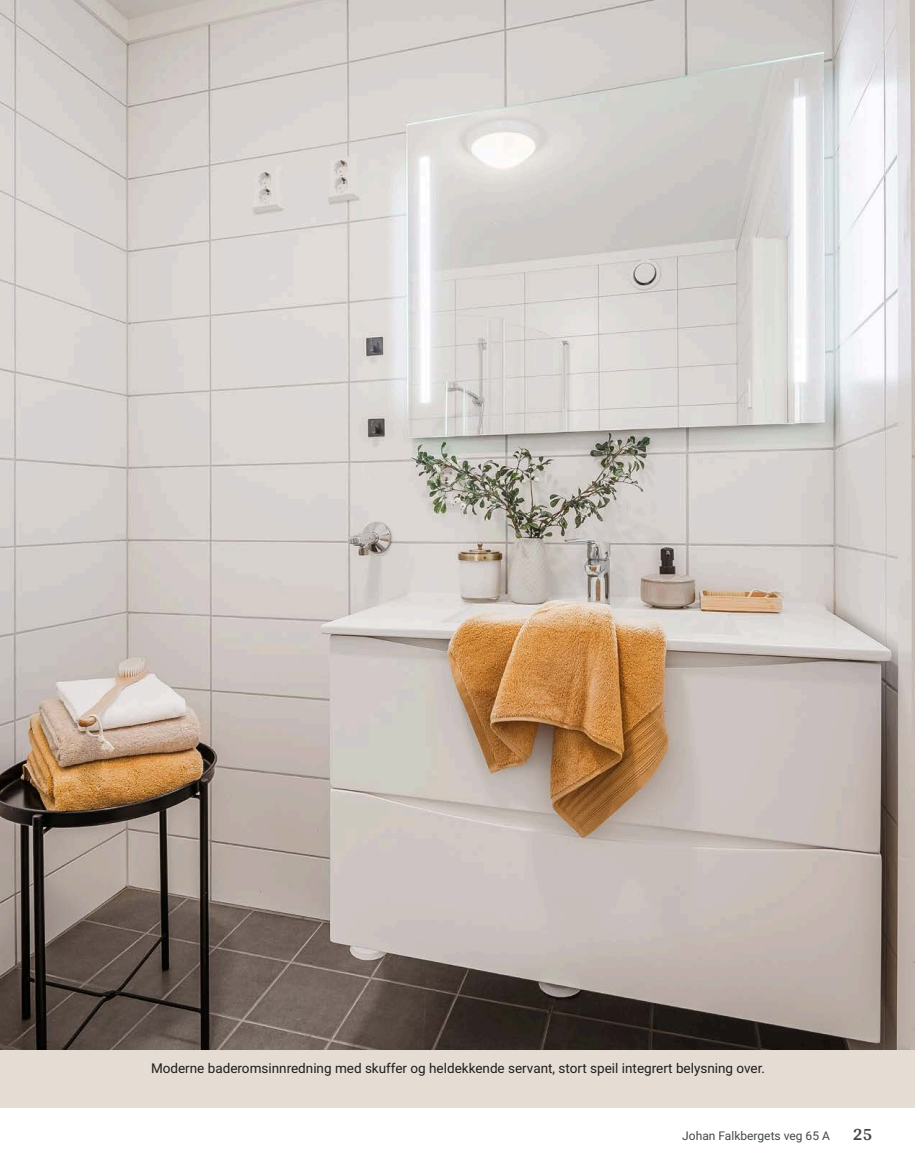
<style>
.page{position:relative;width:915px;height:1172px;background:#fff}
.page>*{position:absolute;margin:0;border:0;box-sizing:border-box;transform-origin:0 0}
.t1{font:700 18px "Arya";color:#414749}
.t2{font:13.5px "Roboto Vitec";color:#1d1d1b}
.t3{font:12px "Roboto Vitec";color:#414749}
</style>
<div class="page">
<img style="left:0;top:0;width:914px;height:1050px">
<div style="left:0;top:1050px;width:914px;height:58px;background:#e5dcd4"></div>
<p class="t2" style="left:151px;top:1059px;width:615px">Moderne baderomsinnredning med skuffer og heldekkende servant, stort speil integrert belysning over.</p>
<p class="t3" style="left:682px;top:1127px;width:149px">Johan Falkbergets veg 65 A</p>
<h1 class="t1" style="left:852px;top:1123px;width:21px">25</h1>
</div>
